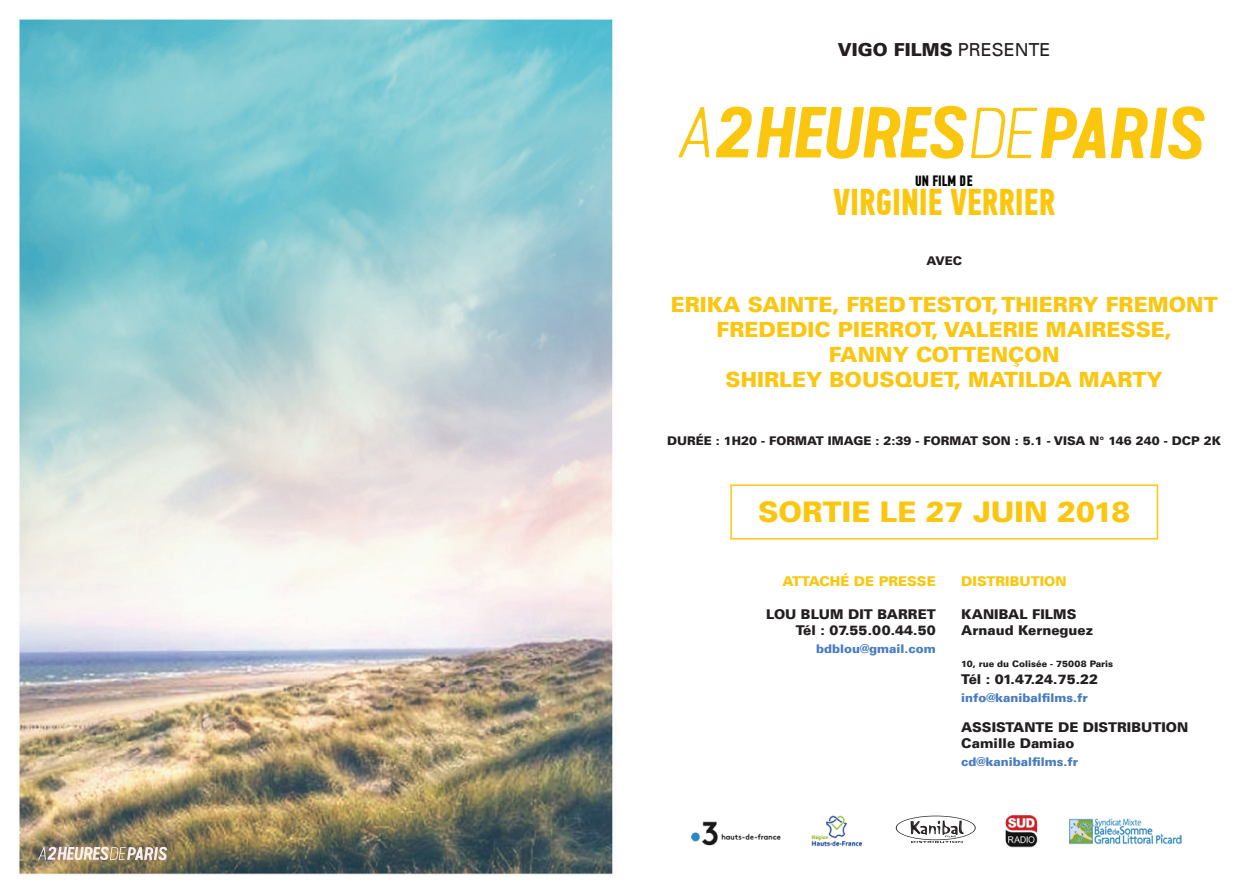
<style>
.page{position:relative;width:1259px;height:893px;background:#fff}
.page>*{position:absolute;margin:0;border:0;box-sizing:border-box;transform-origin:0 0}
.t1{font:700 37.2px "PF Din Text Comp Pro";color:#fac70e}
.t2{font:900 28.5px "Univers LT";color:#fac60f}
.t3{font:900 21px/25.2px "Univers LT";color:#fac60f;text-align:center}
.t4{font:900 18px "Univers LT";color:#231f20}
.t5{font:700 15px "PF Din Text Comp Pro";color:#040503}
.t6{font:900 13.5px/16.2px "Univers LT";color:#231f20}
.t7{font:900 13.5px "Univers LT";color:#fac70e}
.t8{font:900 12px "Univers LT";color:#231f20}
.t9{font:900 12px "Univers LT";color:#487cbf}
.t10{font:900 9px "Univers LT";color:#231f20}
.s1{font-weight:400}
</style>
<div class="page">
<img style="left:18px;top:18px;width:595px;height:857px">
<svg style="left:678px;top:107px;width:31px;height:50px"></svg>
<svg style="left:715px;top:105px;width:490px;height:55px"></svg>
<div style="left:730px;top:484px;width:428px;height:56px;border:2px solid #fac70e"></div>
<svg style="left:38px;top:846px;width:129px;height:14px;background:#beaf9d"></svg>
<svg style="left:895px;top:816px;width:81px;height:27px"></svg>
<img style="left:691px;top:816px;width:172px;height:31px">
<img style="left:1005px;top:816px;width:176px;height:31px">
<h3 class="t4" style="left:838px;top:38px;width:214px">VIGO FILMS <span class="s1">PRESENTE</span></h3>
<p class="t5" style="left:915px;top:172px;width:59px">UN FILM DE</p>
<h1 class="t1" style="left:833px;top:179px;width:223px">VIRGINIE VERRIER</h1>
<p class="t8" style="left:926px;top:253px;width:37px">AVEC</p>
<h3 class="t3" style="left:670px;top:291px;width:548px">ERIKA SAINTE, FRED TESTOT, THIERRY FREMONT<br>FREDEDIC PIERROT, VALERIE MAIRESSE,<br>FANNY COTTENÇON<br>SHIRLEY BOUSQUET, MATILDA MARTY</h3>
<p class="t8" style="left:667px;top:433px;width:555px">DURÉE : 1H20 - FORMAT IMAGE : 2:39 - FORMAT SON : 5.1 - VISA N° 146 240 - DCP 2K</p>
<h2 class="t2" style="left:758px;top:494px;width:374px">SORTIE LE 27 JUIN 2018</h2>
<p class="t7" style="left:782px;top:573px;width:155px">ATTACHÉ DE PRESSE</p>
<p class="t6" style="left:766px;top:606px;width:171px;text-align:right">LOU BLUM DIT BARRET<br>Tél : 07.55.00.44.50</p>
<p class="t9" style="left:816px;top:641px;width:121px">bdblou@gmail.com</p>
<p class="t7" style="left:961px;top:573px;width:107px">DISTRIBUTION</p>
<p class="t6" style="left:961px;top:606px;width:134px">KANIBAL FILMS<br>Arnaud Kerneguez</p>
<p class="t10" style="left:961px;top:658px;width:153px">10, rue du Colisée - 75008 Paris</p>
<p class="t6" style="left:961px;top:670px;width:138px">Tél : 01.47.24.75.22</p>
<p class="t9" style="left:961px;top:690px;width:128px">info@kanibalfilms.fr</p>
<p class="t6" style="left:961px;top:719px;width:229px">ASSISTANTE DE DISTRIBUTION<br>Camille Damiao</p>
<p class="t9" style="left:961px;top:754px;width:118px">cd@kanibalfilms.fr</p>
</div>
